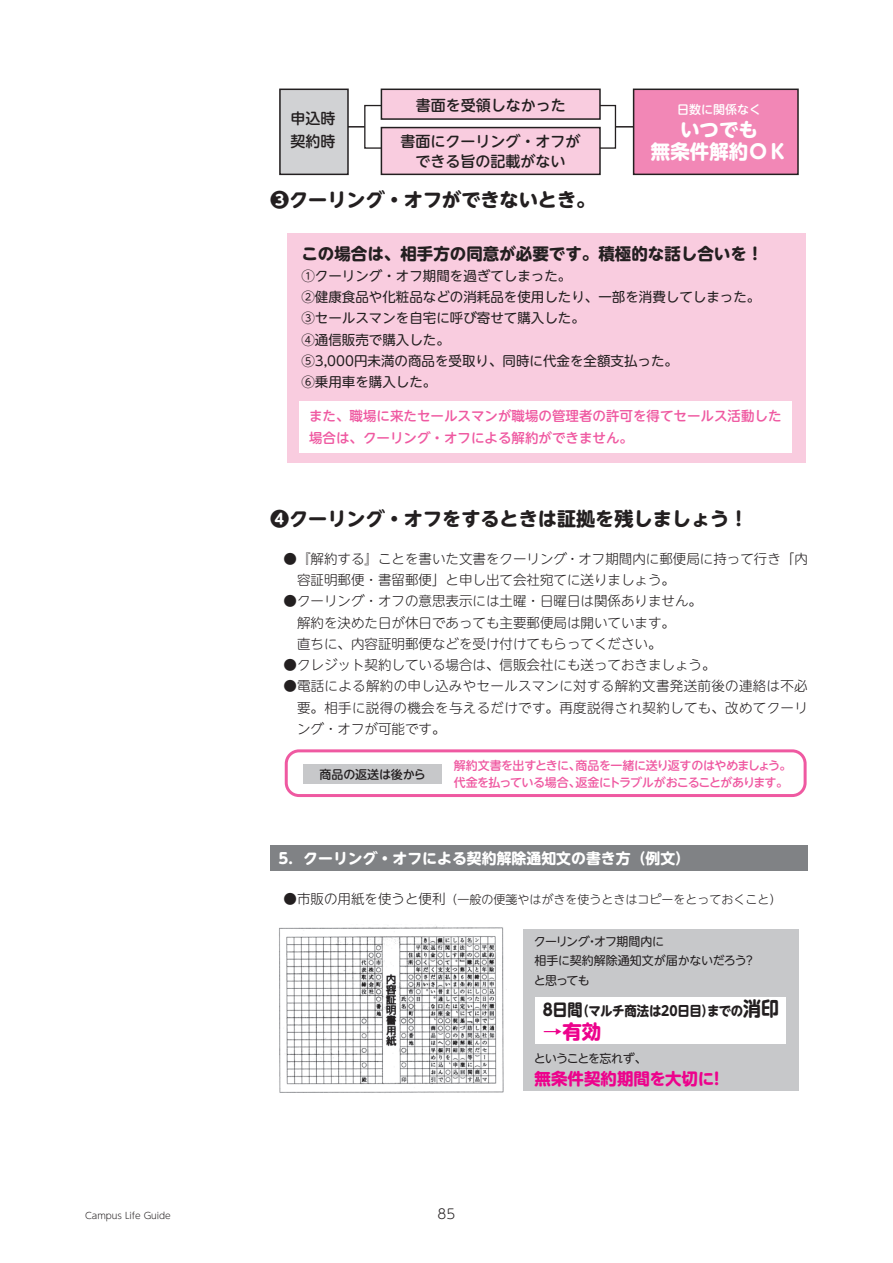
<style>
.page{position:relative;width:893px;height:1263px;background:#fff}
.page>*{position:absolute;margin:0;border:0;box-sizing:border-box;transform-origin:0 0}
.t1{font:700 19.5px/22.5px "UD Shin M Go Pr 6";color:#fff;text-align:center}
.t2{font:700 19.5px "UD Shin M Go Pr 6";color:#ed028c}
.t3{font:700 19.2px "UD Shin M Go Pro";color:#231f20}
.t4{font:700 16.5px "UD Shin M Go Pr 6";color:#231f20}
.t5{font:700 16.5px "UD Shin M Go Pr 6";color:#ed028c}
.t6{font:500 15px/22.5px "UD Shin M Go Pr 6";color:#231f20}
.t7{font:700 14.85px "UD Shin M Go Pro";color:#fff}
.t8{font:300 13.5px/21.3px "UD Shin M Go Pro";color:#231f20}
.t9{font:13.5px/21.3px "UD Shin M Go Pr 6";color:#231f20}
.t10{font:500 13.5px/21.3px "UD Shin M Go Pr 6";color:#ef59a1}
.t11{font:700 13.5px "UD Shin M Go Pr 6";letter-spacing:-.02em;color:#231f20;scale:.92 1}
.t12{font:500 12px/17px "UD Shin M Go Pr 6";letter-spacing:-.05em;color:#ef59a1}
.t13{font:300 12px "UD Shin M Go Pro";color:#231f20}
.t14{font:12px/19.5px "UD Shin M Go Pr 6";letter-spacing:-.035em;color:#231f20}
.t15{font:12px "UD Shin M Go Pr 6";letter-spacing:-.07em;color:#231f20}
.t16{font:500 12px "UD Shin M Go Pr 6";letter-spacing:-.01em;color:#231f20}
.t17{font:500 12px "UD Shin M Go Pr 6";color:#fff}
.t18{font:300 9px "UD Shin M Go Pro";color:#231f20}
.s1{font-size:13.5px}
.s2{font-size:16.5px}
.s3{font-size:19.5px}
</style>
<div class="page">
<div style="left:270px;top:845px;width:538px;height:26px;background:#808285"></div>
<div style="left:364px;top:105px;width:18px;height:44px;border:1px solid #231f20"></div>
<hr style="left:343px;top:126px;width:22px;height:2px;background:#231f20">
<div style="left:599px;top:105px;width:17px;height:44px;border:1px solid #231f20"></div>
<hr style="left:616px;top:126px;width:21px;height:2px;background:#231f20">
<div style="left:280px;top:89px;width:68px;height:85px;background:#d1d2d4"></div>
<div style="left:279px;top:89px;width:70px;height:86px;border:2px solid #231f20"></div>
<div style="left:634px;top:89px;width:164px;height:85px;background:#f287b6"></div>
<div style="left:633px;top:89px;width:166px;height:86px;border:2px solid #231f20"></div>
<div style="left:381px;top:89px;width:219px;height:30px;background:#f9ccdf"></div>
<div style="left:381px;top:89px;width:220px;height:31px;border:2px solid #231f20"></div>
<div style="left:381px;top:128px;width:219px;height:46px;background:#f9ccdf"></div>
<div style="left:381px;top:127px;width:220px;height:48px;border:2px solid #231f20"></div>
<div style="left:287px;top:233px;width:519px;height:230px;background:#f9ccdf"></div>
<div style="left:299px;top:401px;width:493px;height:51px;background:#fff"></div>
<div style="left:304px;top:764px;width:138px;height:19px;background:#c7c8ca"></div>
<div style="left:285px;top:749px;width:522px;height:48px;border:3px solid #ef59a1;border-radius:13px"></div>
<img style="left:279px;top:925px;width:228px;height:168px">
<div style="left:523px;top:930px;width:276px;height:161px;background:#c7c8ca"></div>
<div style="left:535px;top:997px;width:251px;height:47px;background:#fff"></div>
<p class="t6" style="left:291px;top:106px;width:46px">申込時契約時</p>
<p class="t6" style="left:416px;top:93px;width:151px">書面を受領しなかった</p>
<p class="t6" style="left:400px;top:131px;width:181px;line-height:19.5px;text-align:center">書面にクーリング・オフができる旨の記載がない</p>
<h2 class="t3" style="left:270px;top:184px;width:327px">❸クーリング・オフができないとき。</h2>
<p class="t17" style="left:677px;top:99px;width:85px">日数に関係なく</p>
<h1 class="t1" style="left:651px;top:117px;width:138px">いつでも<br>無条件解約ＯＫ</h1>
<p class="t4" style="left:301px;top:239px;width:463px">この場合は、相手方の同意が必要です。積極的な話し合いを！</p>
<p class="t9" style="left:301px;top:264px;width:460px">①クーリング・オフ期間を過ぎてしまった。<br>②健康食品や化粧品などの消耗品を使用したり、一部を消費してしまった。<br>③セールスマンを自宅に呼び寄せて購入した。<br>④通信販売で購入した。<br>⑤3,000円未満の商品を受取り、同時に代金を全額支払った。<br>⑥乗用車を購入した。</p>
<p class="t10" style="left:309px;top:405px;width:474px">また、職場に来たセールスマンが職場の管理者の許可を得てセールス活動した場合は、クーリング・オフによる解約ができません。</p>
<h2 class="t3" style="left:270px;top:503px;width:480px">❹クーリング・オフをするときは証拠を残しましょう！</h2>
<p class="t8" style="left:297px;top:547px;width:512px;text-indent:-14px">●『解約する』ことを書いた文書をクーリング・オフ期間内に郵便局に持って行き「内容証明郵便・書留郵便」と申し出て会社宛てに送りましょう。</p>
<p class="t8" style="left:284px;top:590px;width:420px">●クーリング・オフの意思表示には土曜・日曜日は関係ありません。　解約を決めた日が休日であっても主要郵便局は開いています。<br>　直ちに、内容証明郵便などを受け付けてもらってください。</p>
<p class="t8" style="left:284px;top:654px;width:433px">●クレジット契約している場合は、信販会社にも送っておきましょう。</p>
<p class="t8" style="left:297px;top:675px;width:512px;text-align:justify;text-indent:-14px">●電話による解約の申し込みやセールスマンに対する解約文書発送前後の連絡は不必要。相手に説得の機会を与えるだけです。再度説得され契約しても、改めてクーリング・オフが可能です。</p>
<p class="t16" style="left:319px;top:765px;width:108px">商品の返送は後から</p>
<p class="t12" style="left:454px;top:756px;width:339px">解約文書を出すときに、商品を一緒に送り返すのはやめましょう。代金を払っている場合、返金にトラブルがおこることがあります。</p>
<p class="t7" style="left:279px;top:846px;width:413px">5．クーリング・オフによる契約解除通知文の書き方（例文）</p>
<p class="t13" style="left:270px;top:890px;width:513px"><span class="s1">　●市販の用紙を使うと便利</span>（一般の便箋やはがきを使うときはコピーをとっておくこと）</p>
<p class="t14" style="left:534px;top:930px;width:223px">クーリング・オフ期間内に<br>相手に契約解除通知文が届かないだろう？と思っても</p>
<p class="t11" style="left:543px;top:999px;width:258px"><span class="s2">8日間</span>（マルチ商法は20日目）までの<span class="s3">消印</span></p>
<h1 class="t2" style="left:543px;top:1014px;width:60px">→有効</h1>
<p class="t18" style="left:85px;top:1209px;width:87px">Campus Life Guide</p>
<p class="t8" style="left:438px;top:1202px;width:19px">85</p>
<p class="t15" style="left:534px;top:1048px;width:114px">ということを忘れず、</p>
<p class="t5" style="left:535px;top:1064px;width:192px">無条件契約期間を大切に！</p>
</div>
